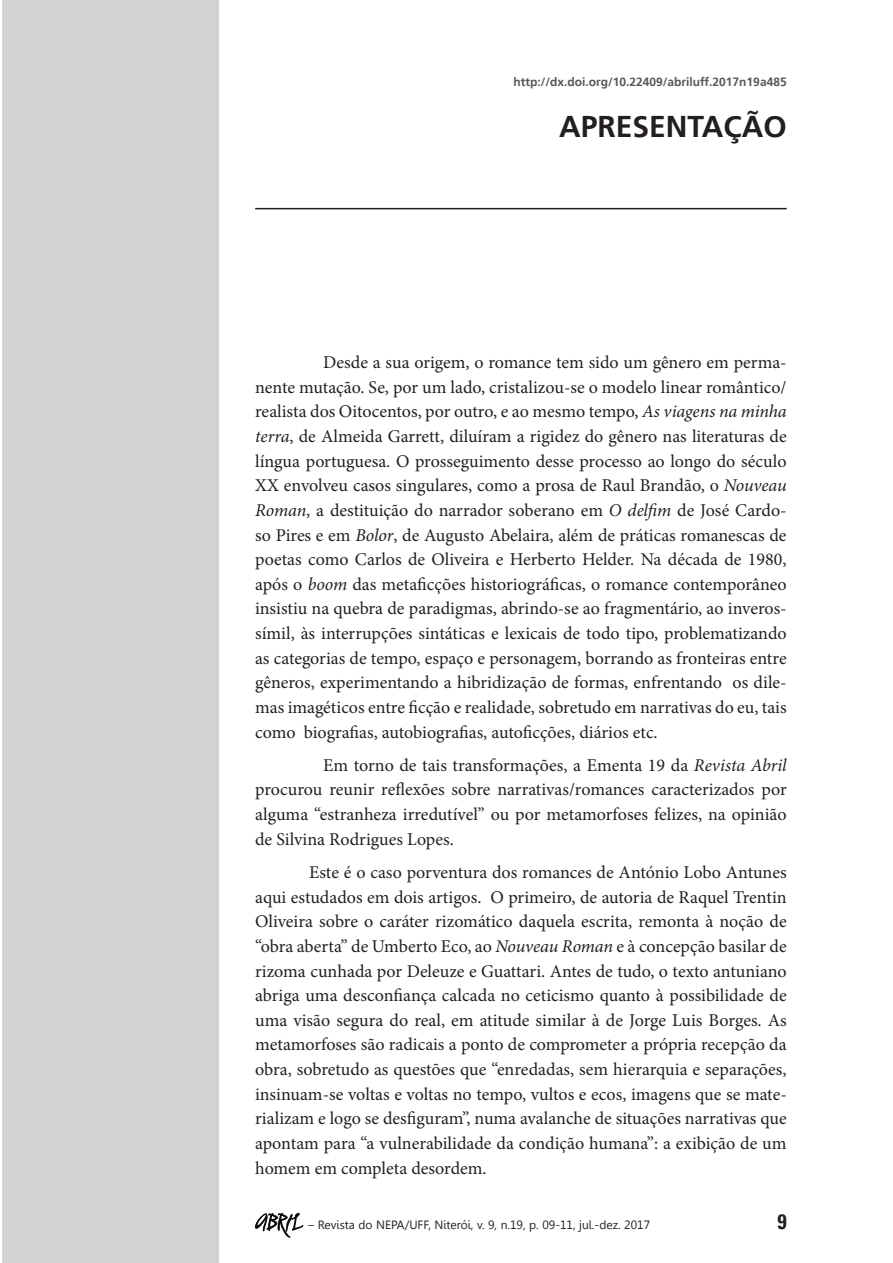
<style>
.page{position:relative;width:893px;height:1263px;background:#fff}
.page>*{position:absolute;margin:0;border:0;box-sizing:border-box;transform-origin:0 0}
.t1{font:700 30px "Frutiger LT";color:#231f20}
.t2{font:700 condensed 21px "Univers LT";color:#231f20}
.t3{font:18px/24.6px "Minion Pro";color:#231f20;text-align:justify}
.t4{font:12px "Gisha";color:#231f20}
.t5{font:700 12px "Frutiger LT";color:#57585a}
.s1{font-style:italic}
.s2{font-family:"Dali";font-size:18px;color:#000}
</style>
<div class="page">
<div style="left:2px;top:0;width:217px;height:1263px;background:#d1d2d4"></div>
<svg style="left:255px;top:1212px;width:49px;height:26px"></svg>
<hr style="left:255px;top:208px;width:532px;height:1px;background:#231f20">
<p class="t5" style="left:513px;top:74px;width:275px">http://dx.doi.org/10.22409/abriluff.2017n19a485</p>
<h1 class="t1" style="left:559px;top:109px;width:229px">APRESENTAÇÃO</h1>
<p class="t3" style="left:255px;top:350px;width:533px;text-indent:68px">Desde a sua origem, o romance tem sido um gênero em perma&shy;nente mutação. Se, por um lado, cristalizou-se o modelo linear romântico/ realista dos Oitocentos, por outro, e ao mesmo tempo, <span class="s1">As viagens na minha terra</span>, de Almeida Garrett, diluíram a rigidez do gênero nas literaturas de língua portuguesa. O prosseguimento desse processo ao longo do século XX envolveu casos singulares, como a prosa de Raul Brandão, o <span class="s1">Nouveau Roman</span>, a destituição do narrador soberano em <span class="s1">O delfim</span> de José Cardo&shy;so Pires e em <span class="s1">Bolor</span>, de Augusto Abelaira, além de práticas romanescas de poetas como Carlos de Oliveira e Herberto Helder. Na década de 1980, após o <span class="s1">boom</span> das metaficções historiográficas, o romance contemporâneo insistiu na quebra de paradigmas, abrindo-se ao fragmentário, ao inveros&shy;símil, às interrupções sintáticas e lexicais de todo tipo, problematizando as categorias de tempo, espaço e personagem, borrando as fronteiras entre gêneros, experimentando a hibridização de formas, enfrentando os dile&shy;mas imagéticos entre ficção e realidade, sobretudo em narrativas do eu, tais como biografias, autobiografias, autoficções, diários etc.</p>
<p class="t3" style="left:255px;top:753px;width:533px;text-indent:68px">Em torno de tais transformações, a Ementa 19 da <span class="s1">Revista Abril </span>procurou reunir reflexões sobre narrativas/romances caracterizados por alguma “estranheza irredutível” ou por metamorfoses felizes, na opinião de Silvina Rodrigues Lopes.</p>
<p class="t3" style="left:255px;top:860px;width:533px;text-indent:54px">Este é o caso porventura dos romances de António Lobo Antunes aqui estudados em dois artigos. O primeiro, de autoria de Raquel Trentin Oliveira sobre o caráter rizomático daquela escrita, remonta à noção de “obra aberta” de Umberto Eco, ao <span class="s1">Nouveau Roman</span> e à concepção basilar de rizoma cunhada por Deleuze e Guattari. Antes de tudo, o texto antuniano abriga uma desconfiança calcada no ceticismo quanto à possibilidade de uma visão segura do real, em atitude similar à de Jorge Luis Borges. As metamorfoses são radicais a ponto de comprometer a própria recepção da obra, sobretudo as questões que “enredadas, sem hierarquia e separações, insinuam-se voltas e voltas no tempo, vultos e ecos, imagens que se mate&shy;rializam e logo se desfiguram”, numa avalanche de situações narrativas que apontam para “a vulnerabilidade da condição humana”: a exibição de um homem em completa desordem.</p>
<p class="t4" style="left:255px;top:1217px;width:396px"><span class="s2">ABRIL</span> – Revista do NEPA/UFF, Niterói, v. 9, n.19, p. 09-11, jul.-dez. 2017</p>
<p class="t2" style="left:777px;top:1208px;width:11px">9</p>
</div>
